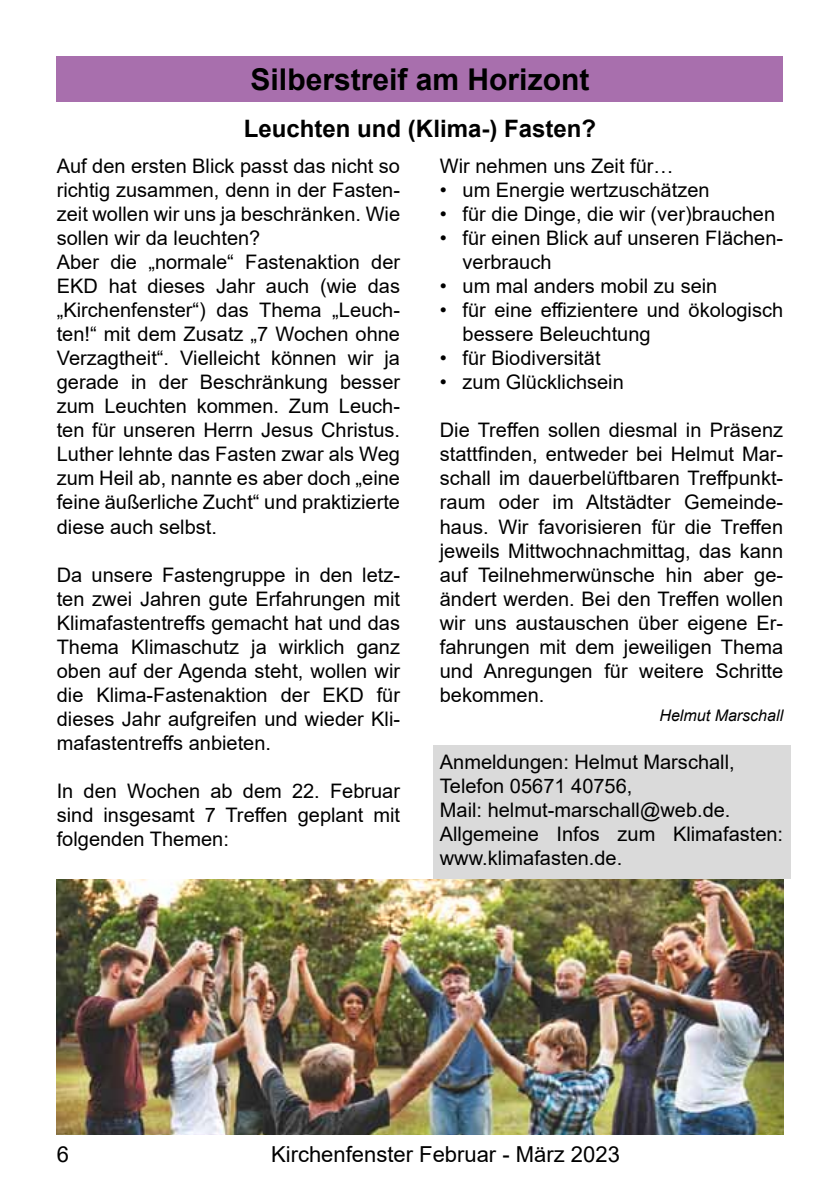
<style>
.page{position:relative;width:840px;height:1191px;background:#fff}
.page>*{position:absolute;margin:0;border:0;box-sizing:border-box;transform-origin:0 0}
.t1{font:700 30px "Arial";color:#000}
.t2{font:700 24px "Arial";color:#000}
.t3{font:22px "Arial";color:#000}
.t4{font:20px/24px "Arial";color:#000}
.t5{font:italic 16px "Arial";color:#000}
</style>
<div class="page">
<div style="left:432px;top:746px;width:357px;height:133px;background:#dadada"></div>
<div style="left:57px;top:57px;width:725px;height:45px;background:#a86fad"></div>
<img style="left:57px;top:879px;width:725px;height:255px">
<svg style="left:57px;top:1123px;width:319px;height:11px;background:#6d6a60"></svg>
<h1 class="t1" style="left:250px;top:59px;width:340px">Silberstreif am Horizont</h1>
<p class="t2" style="left:244px;top:111px;width:354px">Leuchten und (Klima-) Fasten?</p>
<p class="t4" style="left:57px;top:154px;width:345px">Auf den ersten Blick passt das nicht so richtig zusammen, denn in der Fasten&shy;zeit wollen wir uns ja beschränken. Wie sollen wir da leuchten?<br>Aber die „normale“ Fastenaktion der EKD hat dieses Jahr auch (wie das „Kirchenfenster“) das Thema „Leuch&shy;ten!“ mit dem Zusatz „7 Wochen ohne Verzagtheit“. Vielleicht können wir ja gerade in der Beschränkung besser zum Leuchten kommen. Zum Leuch&shy;ten für unseren Herrn Jesus Christus.<br>Luther lehnte das Fasten zwar als Weg zum Heil ab, nannte es aber doch „eine feine äußerliche Zucht“ und praktizierte diese auch selbst.</p>
<p class="t4" style="left:57px;top:562px;width:344px;text-align:justify">Da unsere Fastengruppe in den letz&shy;ten zwei Jahren gute Erfahrungen mit Klimafastentreffs gemacht hat und das Thema Klimaschutz ja wirklich ganz oben auf der Agenda steht, wollen wir die Klima-Fastenaktion der EKD für dieses Jahr aufgreifen und wieder Kli&shy;mafastentreffs anbieten.</p>
<p class="t4" style="left:57px;top:778px;width:344px;text-align:justify">In den Wochen ab dem 22. Februar sind insgesamt 7 Treffen geplant mit folgenden Themen:</p>
<p class="t4" style="left:439px;top:154px;width:235px">Wir nehmen uns Zeit für…</p>
<p class="t4" style="left:439px;top:178px;width:271px">• um Energie wertzuschätzen</p>
<p class="t4" style="left:439px;top:202px;width:337px">• für die Dinge, die wir (ver)brauchen</p>
<p class="t4" style="left:462px;top:226px;width:322px;text-indent:-23px">• für einen Blick auf unseren Flächen&shy;verbrauch</p>
<p class="t4" style="left:439px;top:274px;width:279px">• um mal anders mobil zu sein</p>
<p class="t4" style="left:462px;top:298px;width:322px;text-indent:-23px">• für eine effizientere und ökologisch bessere Beleuchtung</p>
<p class="t4" style="left:439px;top:346px;width:162px">• für Biodiversität</p>
<p class="t4" style="left:439px;top:370px;width:185px">• zum Glücklichsein</p>
<p class="t4" style="left:439px;top:418px;width:345px;text-align:justify">Die Treffen sollen diesmal in Präsenz stattfinden, entweder bei Helmut Mar&shy;schall im dauerbelüftbaren Treffpunkt&shy;raum oder im Altstädter Gemeinde&shy;haus. Wir favorisieren für die Treffen jeweils Mittwochnachmittag, das kann auf Teilnehmerwünsche hin aber ge&shy;ändert werden. Bei den Treffen wollen wir uns austauschen über eigene Er&shy;fahrungen mit dem jeweiligen Thema und Anregungen für weitere Schritte bekommen.</p>
<p class="t5" style="left:659px;top:705px;width:125px">Helmut Marschall</p>
<p class="t4" style="left:439px;top:749px;width:344px">Anmeldungen: Helmut Marschall,<br>Telefon 05671 40756,<br>Mail: helmut-marschall@web.de.<br>Allgemeine Infos zum Klimafasten: www.klimafasten.de.</p>
<p class="t3" style="left:57px;top:1138px;width:14px">6</p>
<p class="t3" style="left:271px;top:1138px;width:350px">Kirchenfenster Februar - März 2023</p>
</div>
